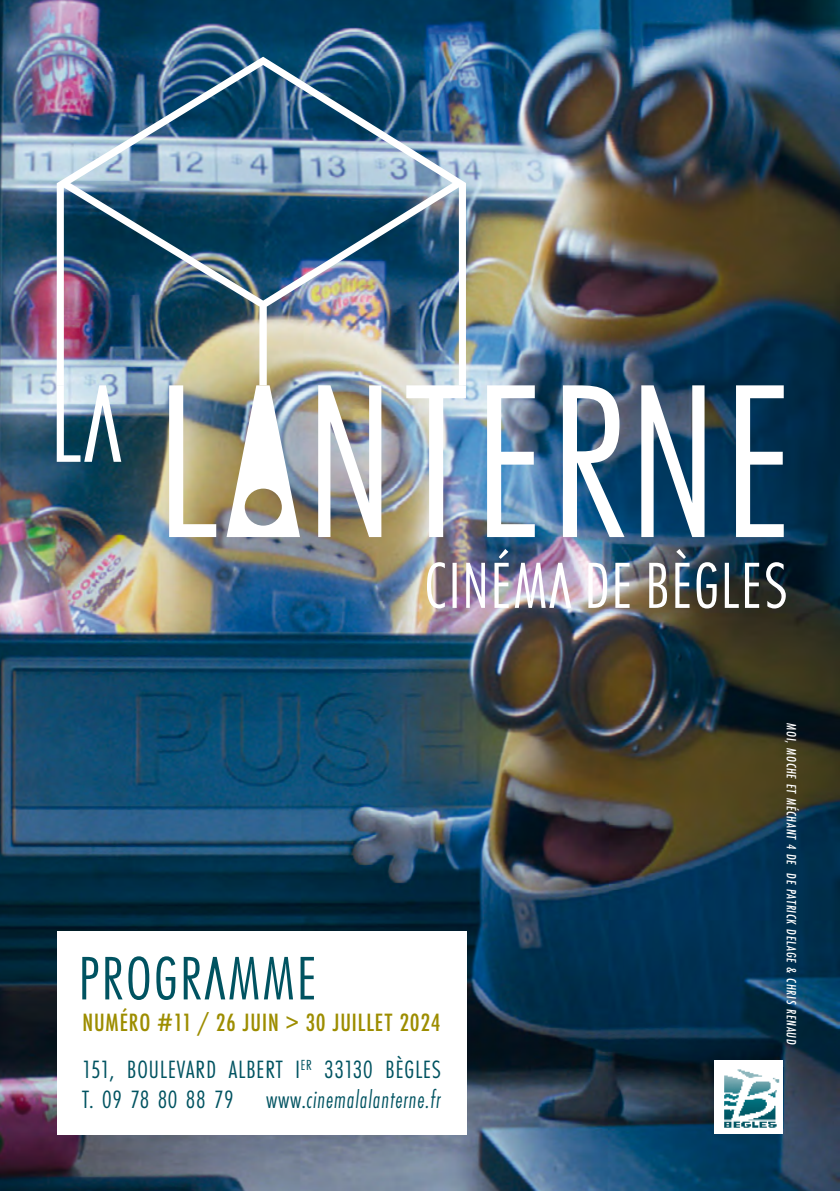
<style>
.page{position:relative;width:840px;height:1191px;background:#fff}
.page>*{position:absolute;margin:0;border:0;box-sizing:border-box;transform-origin:0 0}
.t1{font:26px/47.2px "Futura PT Cond";letter-spacing:.04em;color:#005361}
.t2{font:italic 26px "Futura PT Cond";letter-spacing:.04em;color:#005361;scale:.9 1}
.t3{font:italic 500 14px "Futura PT Cond";letter-spacing:.06em;color:#fff}
.s1{font-weight:500;color:#9d8d00}
.s2{font-style:normal}
</style>
<div class="page">
<img style="left:0;top:0;width:839px;height:1191px">
<img style="left:57px;top:57px;width:408px;height:328px">
<img style="left:426px;top:549px;width:359px;height:59px">
<img style="left:57px;top:385px;width:726px;height:152px">
<div style="left:57px;top:930px;width:409px;height:204px;background:#fff"></div>
<svg style="left:82px;top:956px;width:232px;height:44px"></svg>
<div style="left:713px;top:1060px;width:69px;height:74px;background:#fff"></div>
<img style="left:724px;top:1069px;width:56px;height:59px">
<p class="t1" style="left:82px;top:999px;width:360px"><span class="s1">NUMÉRO #11 / 26 JUIN &gt; 30 JUILLET 2024<br></span>151, BOULEVARD ALBERT I<sup>ER</sup> 33130 BÈGLES</p>
<p class="t2" style="left:82px;top:1085px;width:399px"><span class="s2">T. 09 78 80 88 79 www.</span>cinemalalanterne.fr</p>
<p class="t3" style="left:799px;top:723px;width:323px;rotate:90deg">MOI, MOCHE ET MÉCHANT 4 DE DE PATRICK DELAGE &amp; CHRIS RENAUD</p>
</div>
